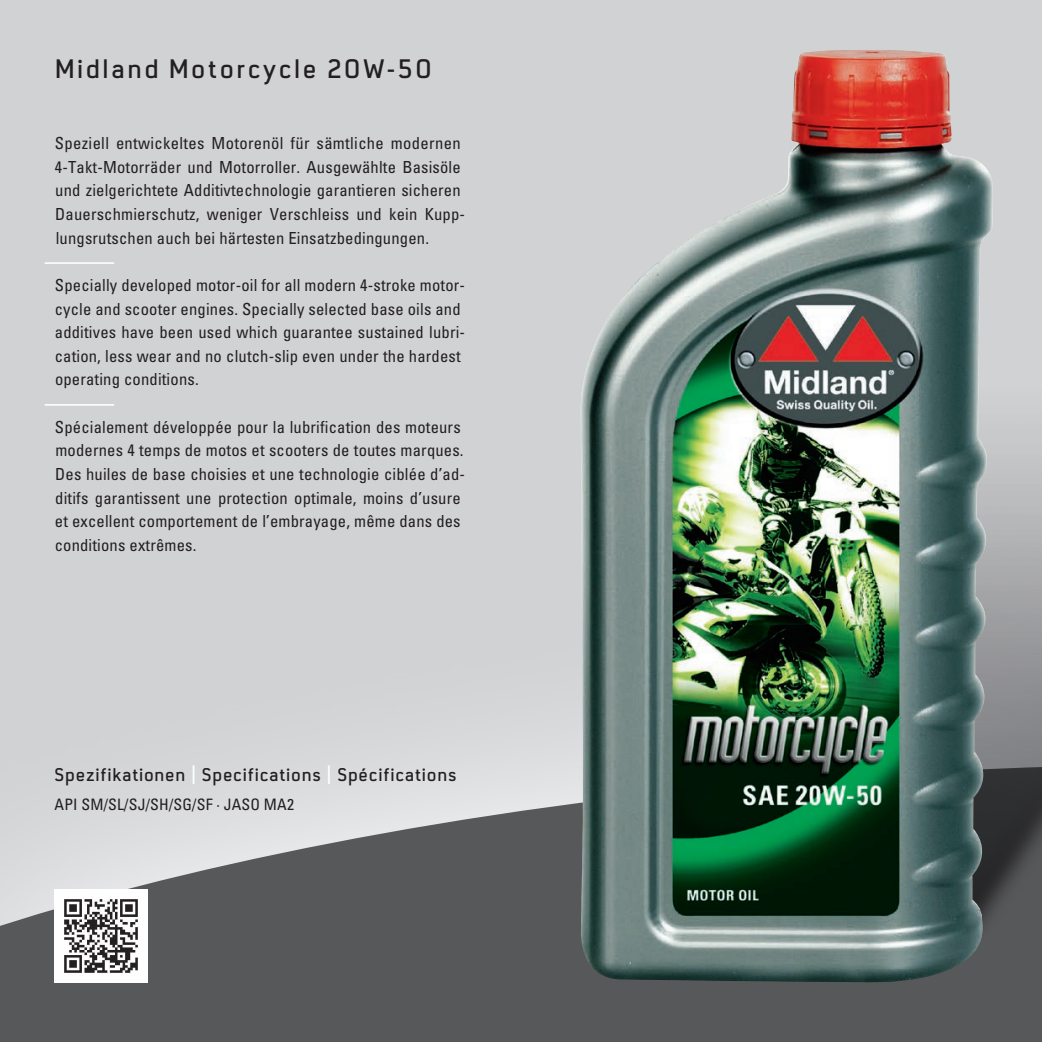
<style>
.page{position:relative;width:1042px;height:1042px;background:#d1d2d4}
.page>*{position:absolute;margin:0;border:0;box-sizing:border-box;transform-origin:0 0}
.t1{font:600 28px "Neustadt";letter-spacing:.09em;color:#231f20}
.t2{font:600 19.25px "Neustadt";letter-spacing:.04em;color:#231f20}
.t3{font:condensed 16.62px/23.6px "Univers LT Std";letter-spacing:.01em;color:#231f20}
.t4{font:condensed 15.75px "Univers LT Std";letter-spacing:.01em;color:#231f20}
.s1{color:#fff}
</style>
<div class="page">
<svg style="left:0;top:766px;width:1042px;height:276px;fill:#57585a"></svg>
<img style="left:995px;top:444px;width:47px;height:477px">
<img style="left:55px;top:889px;width:93px;height:93px">
<img style="left:580px;top:50px;width:415px;height:934px">
<hr style="left:45px;top:262px;width:69px;height:2px;background:#fff">
<hr style="left:45px;top:404px;width:69px;height:2px;background:#fff">
<h1 class="t1" style="left:55px;top:54px;width:378px">Midland Motorcycle 20W-50</h1>
<p class="t3" style="left:55px;top:131px;width:412px">Speziell entwickeltes Motorenöl für sämtliche modernen 4-Takt-Motorräder und Motorroller. Ausgewählte Basisöle und zielgerichtete Additivtechnologie garantieren sicheren Dauerschmierschutz, weniger Verschleiss und kein Kupp&shy;lungsrutschen auch bei härtesten Einsatzbedingungen.</p>
<p class="t3" style="left:55px;top:273px;width:412px">Specially developed motor-oil for all modern 4-stroke motor&shy;cycle and scooter engines. Specially selected base oils and additives have been used which guarantee sustained lubri&shy;cation, less wear and no clutch-slip even under the hardest operating conditions.</p>
<p class="t3" style="left:55px;top:415px;width:412px">Spécialement développée pour la lubrification des moteurs modernes 4 temps de motos et scooters de toutes marques.<br>Des huiles de base choisies et une technologie ciblée d’ad&shy;ditifs garantissent une protection optimale, moins d’usure et excellent comportement de l’embrayage, même dans des conditions extrêmes.</p>
<p class="t2" style="left:55px;top:765px;width:403px">Spezifikationen <span class="s1">|</span> Specifications <span class="s1">|</span> Spécifications</p>
<p class="t4" style="left:55px;top:794px;width:241px">API SM/SL/SJ/SH/SG/SF ∙ JASO MA2</p>
</div>
